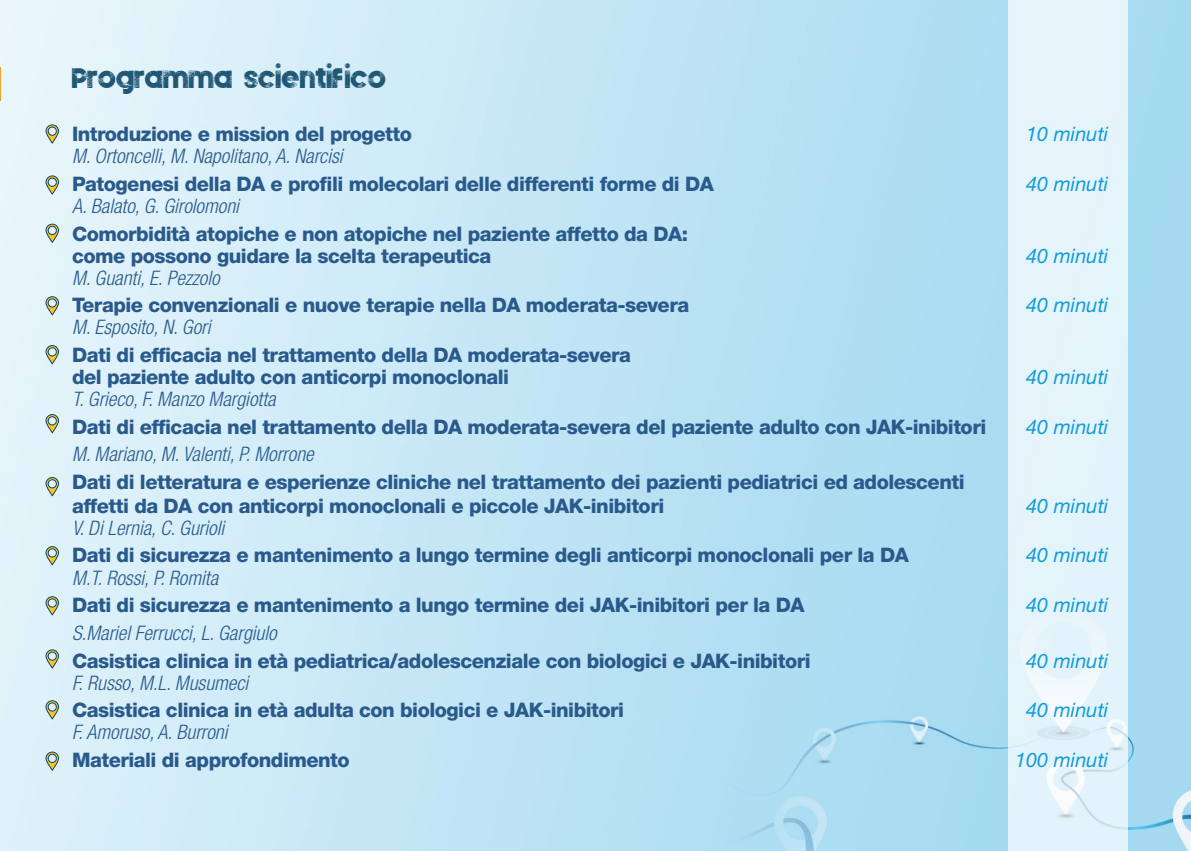
<style>
.page{position:relative;width:1191px;height:851px;background:#fff}
.page>*{position:absolute;margin:0;border:0;box-sizing:border-box;transform-origin:0 0}
.t1{font:800 20px/22px "Helvetica Neue LT Std";letter-spacing:-.025em;color:#295a8b}
.t2{font:italic 300 condensed 20px "Helvetica Neue LT Std";color:#295a8b}
.t3{font:italic 20px "Helvetica Neue LT Std";color:#129cd9}
.t4{font:20px "Silver Forte Grunge Grunge";color:#1f5775}
</style>
<div class="page">
<img style="left:0;top:0;width:1191px;height:850px">
<div style="left:1008px;top:0;width:119px;height:850px;background:#e4f4fa"></div>
<svg style="left:46px;top:125px;width:13px;height:18px"></svg>
<svg style="left:46px;top:176px;width:13px;height:18px"></svg>
<svg style="left:46px;top:224px;width:13px;height:18px"></svg>
<svg style="left:46px;top:296px;width:13px;height:19px"></svg>
<svg style="left:46px;top:345px;width:13px;height:19px"></svg>
<svg style="left:46px;top:414px;width:13px;height:18px"></svg>
<svg style="left:46px;top:477px;width:13px;height:18px"></svg>
<svg style="left:46px;top:546px;width:13px;height:18px"></svg>
<svg style="left:46px;top:596px;width:13px;height:18px"></svg>
<svg style="left:46px;top:649px;width:13px;height:19px"></svg>
<svg style="left:46px;top:700px;width:13px;height:18px"></svg>
<svg style="left:46px;top:751px;width:13px;height:19px"></svg>
<p class="t4" style="left:72px;top:63px;width:316px">Programma scientif ico</p>
<p class="t1" style="left:72px;top:123px;width:341px">Introduzione e mission del progetto</p>
<p class="t3" style="left:1026px;top:122px;width:84px">10 minuti</p>
<p class="t2" style="left:72px;top:145px;width:272px">M. Ortoncelli, M. Napolitano, A. Narcisi</p>
<p class="t1" style="left:72px;top:173px;width:643px">Patogenesi della DA e profili molecolari delle differenti forme di DA</p>
<p class="t3" style="left:1026px;top:172px;width:84px">40 minuti</p>
<p class="t2" style="left:72px;top:194px;width:168px">A. Balato, G. Girolomoni</p>
<p class="t1" style="left:72px;top:222px;width:617px">Comorbidità atopiche e non atopiche nel paziente affetto da DA: come possono guidare la scelta terapeutica</p>
<p class="t3" style="left:1026px;top:243px;width:84px">40 minuti</p>
<p class="t2" style="left:72px;top:266px;width:149px">M. Guanti, E. Pezzolo</p>
<p class="t1" style="left:72px;top:294px;width:619px">Terapie convenzionali e nuove terapie nella DA moderata-severa</p>
<p class="t3" style="left:1026px;top:293px;width:84px">40 minuti</p>
<p class="t2" style="left:72px;top:316px;width:140px">M. Esposito, N. Gori</p>
<p class="t1" style="left:72px;top:344px;width:560px">Dati di efficacia nel trattamento della DA moderata-severa del paziente adulto con anticorpi monoclonali</p>
<p class="t3" style="left:1026px;top:365px;width:84px">40 minuti</p>
<p class="t2" style="left:72px;top:387px;width:205px">T. Grieco, F. Manzo Margiotta</p>
<p class="t1" style="left:72px;top:415px;width:915px">Dati di efficacia nel trattamento della DA moderata-severa del paziente adulto con JAK-inibitori</p>
<p class="t3" style="left:1026px;top:414px;width:84px">40 minuti</p>
<p class="t2" style="left:72px;top:443px;width:243px">M. Mariano, M. Valenti, P. Morrone</p>
<p class="t1" style="left:72px;top:470px;width:894px;line-height:23.6px">Dati di letteratura e esperienze cliniche nel trattamento dei pazienti pediatrici ed adolescenti affetti da DA con anticorpi monoclonali e piccole JAK-inibitori</p>
<p class="t3" style="left:1026px;top:493px;width:84px">40 minuti</p>
<p class="t2" style="left:72px;top:516px;width:153px">V. Di Lernia, C. Gurioli</p>
<p class="t1" style="left:72px;top:544px;width:838px">Dati di sicurezza e mantenimento a lungo termine degli anticorpi monoclonali per la DA</p>
<p class="t3" style="left:1026px;top:543px;width:84px">40 minuti</p>
<p class="t2" style="left:72px;top:566px;width:148px">M.T. Rossi, P. Romita</p>
<p class="t1" style="left:72px;top:594px;width:734px">Dati di sicurezza e mantenimento a lungo termine dei JAK-inibitori per la DA</p>
<p class="t3" style="left:1026px;top:593px;width:84px">40 minuti</p>
<p class="t2" style="left:72px;top:621px;width:206px">S.Mariel Ferrucci, L. Gargiulo</p>
<p class="t1" style="left:72px;top:649px;width:740px">Casistica clinica in età pediatrica/adolescenziale con biologici e JAK-inibitori</p>
<p class="t3" style="left:1026px;top:648px;width:84px">40 minuti</p>
<p class="t2" style="left:72px;top:671px;width:178px">F. Russo, M.L. Musumeci</p>
<p class="t1" style="left:72px;top:699px;width:553px">Casistica clinica in età adulta con biologici e JAK-inibitori</p>
<p class="t3" style="left:1026px;top:698px;width:84px">40 minuti</p>
<p class="t2" style="left:72px;top:720px;width:157px">F. Amoruso, A. Burroni</p>
<p class="t1" style="left:72px;top:748px;width:279px">Materiali di approfondimento</p>
<p class="t3" style="left:1015px;top:747px;width:95px">100 minuti</p>
</div>
